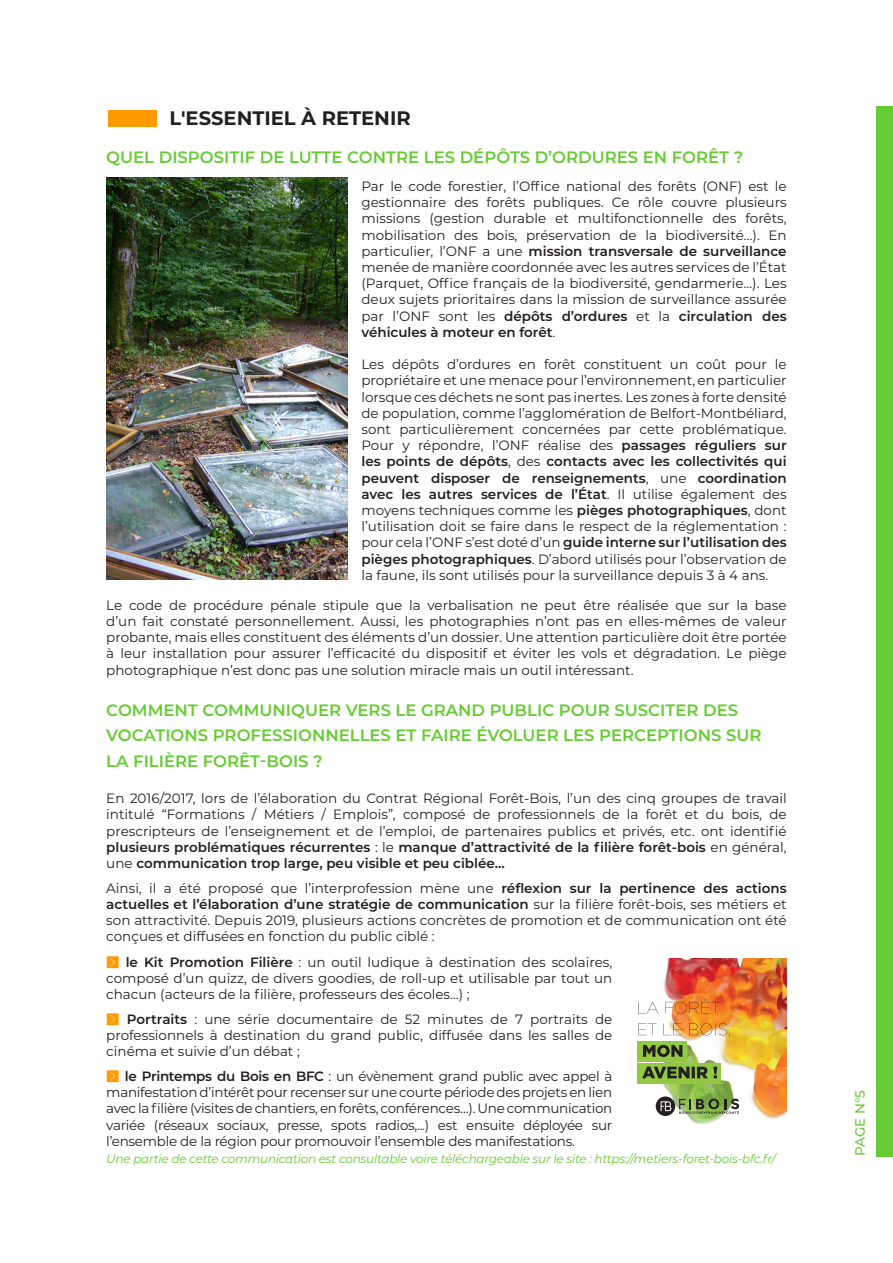
<style>
.page{position:relative;width:893px;height:1263px;background:#fff}
.page>*{position:absolute;margin:0;border:0;box-sizing:border-box;transform-origin:0 0}
.t1{font:700 19.5px "Montserrat";color:#231f20}
.t2{font:600 16.5px/25.5px "Montserrat";color:#6c3}
.t3{font:13.5px/16.2px "Montserrat";color:#231f20;text-align:justify}
.t4{font:500 13.5px "Montserrat";color:#6c3}
.t5{font:italic 12px "Montserrat";letter-spacing:-.02em;color:#6c3}
.s1{font-weight:600}
</style>
<div class="page">
<div style="left:108px;top:110px;width:48px;height:17px;background:#f90"></div>
<div style="left:877px;top:106px;width:16px;height:1051px;background:#6c3"></div>
<img style="left:106px;top:178px;width:241px;height:402px">
<img style="left:637px;top:959px;width:150px;height:166px">
<div style="left:637px;top:1041px;width:50px;height:21px;background:#93c842"></div>
<div style="left:637px;top:1063px;width:84px;height:20px;background:#93c842"></div>
<svg style="left:642px;top:1066px;width:75px;height:12px"></svg>
<svg style="left:643px;top:1045px;width:39px;height:12px"></svg>
<svg style="left:638px;top:1023px;width:92px;height:13px"></svg>
<svg style="left:638px;top:999px;width:82px;height:15px"></svg>
<svg style="left:656px;top:1096px;width:83px;height:20px;background:#7e9264"></svg>
<p class="t1" style="left:169px;top:104px;width:243px">L'ESSENTIEL À RETENIR</p>
<p class="t2" style="left:106px;top:143px;width:638px">QUEL DISPOSITIF DE LUTTE CONTRE LES DÉPÔTS D’ORDURES EN FORÊT ?</p>
<p class="t3" style="left:361px;top:178px;width:427px">Par le code forestier, l’Office national des forêts (ONF) est le gestionnaire des forêts publiques. Ce rôle couvre plusieurs missions (gestion durable et multifonctionnelle des forêts, mobilisation des bois, préservation de la biodiversité…). En particulier, l’ONF a une <span class="s1">mission transversale de surveillance </span>menée de manière coordonnée avec les autres services de l’État (Parquet, Office français de la biodiversité, gendarmerie…). Les deux sujets prioritaires dans la mission de surveillance assurée par l’ONF sont les <span class="s1">dépôts d’ordures</span> et la <span class="s1">circulation des véhicules à moteur en forêt</span>.</p>
<p class="t3" style="left:361px;top:356px;width:427px">Les dépôts d’ordures en forêt constituent un coût pour le propriétaire et une menace pour l’environnement, en particulier lorsque ces déchets ne sont pas inertes. Les zones à forte densité de population, comme l’agglomération de Belfort-Montbéliard, sont particulièrement concernées par cette problématique.<br>Pour y répondre, l’ONF réalise des <span class="s1">passages réguliers sur les points de dépôts</span>, des <span class="s1">contacts avec les collectivités qui peuvent disposer de renseignements</span>, une <span class="s1">coordination avec les autres services de l’État</span>. Il utilise également des moyens techniques comme les <span class="s1">pièges photographiques</span>, dont l’utilisation doit se faire dans le respect de la réglementation : pour cela l’ONF s’est doté d’un <span class="s1">guide interne sur l’utilisation des pièges photographiques</span>. D’abord utilisés pour l’observation de la faune, ils sont utilisés pour la surveillance depuis 3 à 4 ans.</p>
<p class="t3" style="left:106px;top:596px;width:682px">Le code de procédure pénale stipule que la verbalisation ne peut être réalisée que sur la base d’un fait constaté personnellement. Aussi, les photographies n’ont pas en elles-mêmes de valeur probante, mais elles constituent des éléments d’un dossier. Une attention particulière doit être portée à leur installation pour assurer l’efficacité du dispositif et éviter les vols et dégradation. Le piège photographique n’est donc pas une solution miracle mais un outil intéressant.</p>
<p class="t2" style="left:106px;top:696px;width:657px">COMMENT COMMUNIQUER VERS LE GRAND PUBLIC POUR SUSCITER DES<br>VOCATIONS PROFESSIONNELLES ET FAIRE ÉVOLUER LES PERCEPTIONS SUR<br>LA FILIÈRE FORÊT-BOIS ?</p>
<p class="t3" style="left:106px;top:790px;width:682px">En 2016/2017, lors de l’élaboration du Contrat Régional Forêt-Bois, l’un des cinq groupes de travail intitulé “Formations / Métiers / Emplois”, composé de professionnels de la forêt et du bois, de prescripteurs de l’enseignement et de l’emploi, de partenaires publics et privés, etc. ont identifié <span class="s1">plusieurs problématiques récurrentes</span> : le <span class="s1">manque d’attractivité de la filière forêt-bois</span> en général, une <span class="s1">communication trop large, peu visible et peu ciblée…</span></p>
<p class="t3" style="left:106px;top:879px;width:682px">Ainsi, il a été proposé que l’interprofession mène une <span class="s1">réflexion sur la pertinence des actions actuelles et l’élaboration d’une stratégie de communication</span> sur la filière forêt-bois, ses métiers et son attractivité. Depuis 2019, plusieurs actions concrètes de promotion et de communication ont été conçues et diffusées en fonction du public ciblé :</p>
<p class="t3" style="left:106px;top:953px;width:507px;text-indent:19px"><span class="s1">le Kit Promotion Filière</span> : un outil ludique à destination des scolaires, composé d’un quizz, de divers goodies, de roll-up et utilisable par tout un chacun (acteurs de la filière, professeurs des écoles…) ;</p>
<p class="t3" style="left:106px;top:1010px;width:508px;text-indent:21px"><span class="s1">Portraits</span> : une série documentaire de 52 minutes de 7 portraits de professionnels à destination du grand public, diffusée dans les salles de cinéma et suivie d’un débat ;</p>
<p class="t3" style="left:106px;top:1067px;width:508px;text-indent:19px"><span class="s1">le Printemps du Bois en BFC</span> : un évènement grand public avec appel à manifestation d’intérêt pour recenser sur une courte période des projets en lien avec la filière (visites de chantiers, en forêts, conférences…). Une communication variée (réseaux sociaux, presse, spots radios,...) est ensuite déployée sur l’ensemble de la région pour promouvoir l’ensemble des manifestations.</p>
<p class="t5" style="left:106px;top:1150px;width:671px">Une partie de cette communication est consultable voire téléchargeable sur le site : https://metiers-foret-bois-bfc.fr/</p>
<p class="t4" style="left:851px;top:1156px;width:68px;rotate:-90deg">PAGE N°5</p>
</div>
